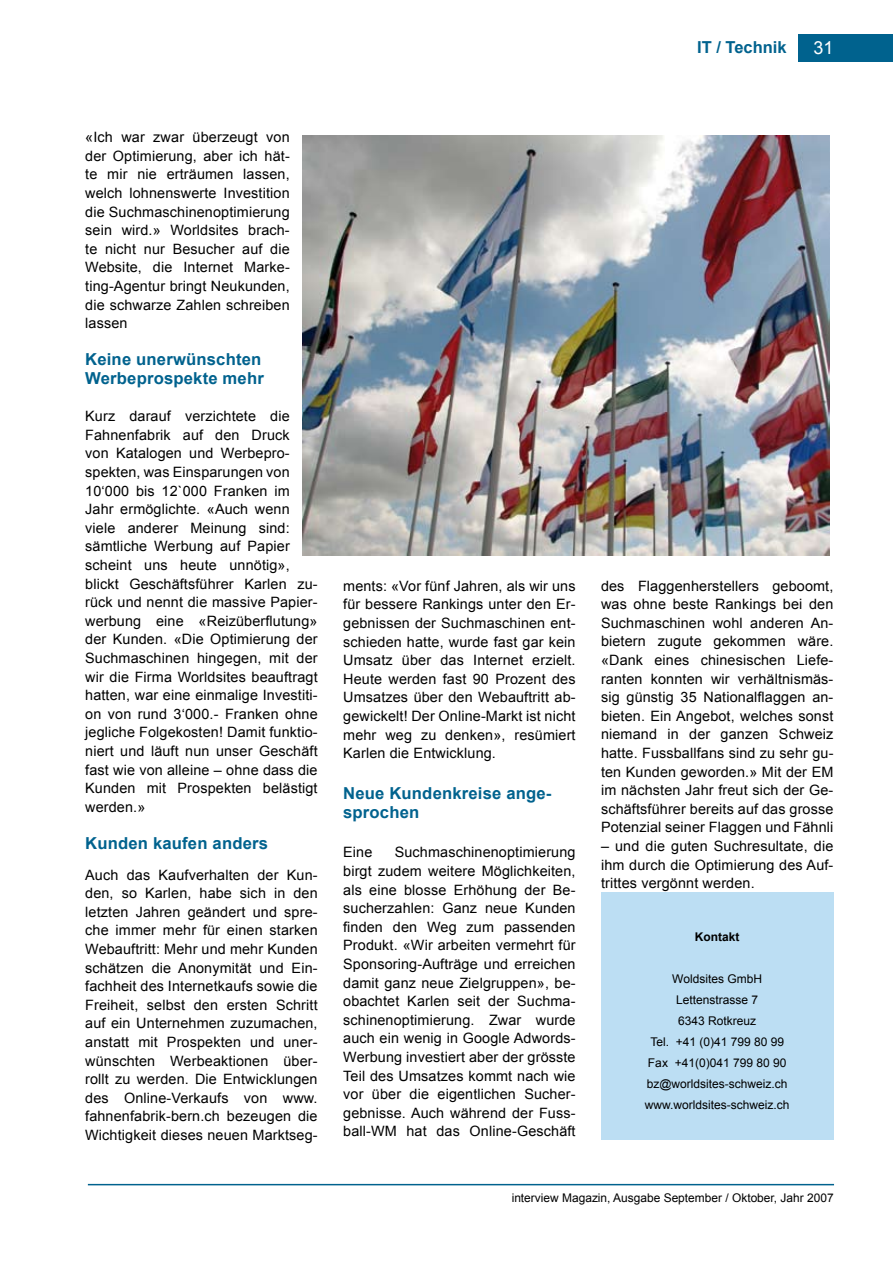
<style>
.page{position:relative;width:893px;height:1263px;background:#fff}
.page>*{position:absolute;margin:0;border:0;box-sizing:border-box;transform-origin:0 0}
.t1{font:18px "Arial";color:#fff}
.t2{font:700 16.5px/18.6px "Arial";letter-spacing:.01em;color:#00628e}
.t3{font:14.25px/18.6px "Arial";letter-spacing:.01em;color:#000;text-align:justify}
.t4{font:12px/21px "Arial";color:#000;text-align:center}
.t5{font:700 12px "Arial";color:#000}
</style>
<div class="page">
<div style="left:798px;top:34px;width:95px;height:27px;background:#00628e"></div>
<hr style="left:88px;top:1184px;width:746px;height:1px;background:#00628e">
<img style="left:303px;top:136px;width:527px;height:420px">
<div style="left:601px;top:892px;width:232px;height:248px;background:#bcdef3"></div>
<p class="t2" style="left:697px;top:39px;width:91px">IT / Technik</p>
<p class="t1" style="left:813px;top:35px;width:22px">31</p>
<p class="t3" style="left:85px;top:128px;width:206px">«Ich war zwar überzeugt von der Optimierung, aber ich hät&shy;te mir nie erträumen lassen, welch lohnenswerte Investition die Suchmaschinenoptimierung sein wird.» Worldsites brach&shy;te nicht nur Besucher auf die Website, die Internet Marke&shy;ting-Agentur bringt Neukunden, die schwarze Zahlen schreiben lassen</p>
<p class="t2" style="left:85px;top:351px;width:180px">Keine unerwünschten<br>Werbeprospekte mehr</p>
<p class="t3" style="left:85px;top:407px;width:234px;text-align:left">Kurz darauf verzichtete die<br>Fahnenfabrik auf den Druck<br>von Katalogen und Werbepro&shy;spekten, was Einsparungen von<br>10‘000 bis 12`000 Franken im<br>Jahr ermöglichte. «Auch wenn viele anderer Meinung sind: sämtliche Werbung auf Papier scheint uns heute unnötig», blickt Geschäftsführer Karlen zu&shy;rück und nennt die massive Papier&shy;werbung eine «Reizüberflutung» der Kunden. «Die Optimierung der<br>Suchmaschinen hingegen, mit der wir die Firma Worldsites beauftragt hatten, war eine einmalige Investiti&shy;on von rund 3‘000.- Franken ohne jegliche Folgekosten! Damit funktio&shy;niert und läuft nun unser Geschäft fast wie von alleine – ohne dass die<br>Kunden mit Prospekten belästigt werden.»</p>
<p class="t2" style="left:85px;top:834px;width:184px">Kunden kaufen anders</p>
<p class="t3" style="left:85px;top:865px;width:234px">Auch das Kaufverhalten der Kun&shy;den, so Karlen, habe sich in den letzten Jahren geändert und spre&shy;che immer mehr für einen starken Webauftritt: Mehr und mehr Kunden schätzen die Anonymität und Ein&shy;fachheit des Internetkaufs sowie die Freiheit, selbst den ersten Schritt auf ein Unternehmen zuzumachen, anstatt mit Prospekten und uner&shy;wünschten Werbeaktionen über&shy;rollt zu werden. Die Entwicklungen des Online-Verkaufs von www. fahnenfabrik-bern.ch bezeugen die Wichtigkeit dieses neuen Marktseg-</p>
<p class="t3" style="left:343px;top:576px;width:234px">ments: «Vor fünf Jahren, als wir uns für bessere Rankings unter den Er&shy;gebnissen der Suchmaschinen ent&shy;schieden hatte, wurde fast gar kein Umsatz über das Internet erzielt.<br>Heute werden fast 90 Prozent des Umsatzes über den Webauftritt ab&shy;gewickelt! Der Online-Markt ist nicht mehr weg zu denken», resümiert Karlen die Entwicklung.</p>
<p class="t2" style="left:343px;top:785px;width:210px">Neue Kundenkreise ange&shy;sprochen</p>
<p class="t3" style="left:343px;top:843px;width:31px">Eine</p>
<p class="t3" style="left:343px;top:843px;width:234px;text-indent:52px">Suchmaschinenoptimierung birgt zudem weitere Möglichkeiten, als eine blosse Erhöhung der Be&shy;sucherzahlen: Ganz neue Kunden finden den Weg zum passenden Produkt. «Wir arbeiten vermehrt für Sponsoring-Aufträge und erreichen damit ganz neue Zielgruppen», be&shy;obachtet Karlen seit der Suchma&shy;schinenoptimierung. Zwar wurde auch ein wenig in Google Adwords-Werbung investiert aber der grösste Teil des Umsatzes kommt nach wie vor über die eigentlichen Sucher&shy;gebnisse. Auch während der Fuss&shy;ball-WM hat das Online-Geschäft</p>
<p class="t3" style="left:601px;top:576px;width:234px">des Flaggenherstellers geboomt, was ohne beste Rankings bei den Suchmaschinen wohl anderen An&shy;bietern zugute gekommen wäre. «Dank eines chinesischen Liefe&shy;ranten konnten wir verhältnismäs&shy;sig günstig 35 Nationalflaggen an&shy;bieten. Ein Angebot, welches sonst niemand in der ganzen Schweiz hatte. Fussballfans sind zu sehr gu&shy;ten Kunden geworden.» Mit der EM im nächsten Jahr freut sich der Ge&shy;schäftsführer bereits auf das grosse Potenzial seiner Flaggen und Fähnli</p>
<p class="t3" style="left:601px;top:837px;width:234px">– und die guten Suchresultate, die ihm durch die Optimierung des Auf&shy;trittes vergönnt werden.</p>
<p class="t5" style="left:695px;top:929px;width:46px">Kontakt</p>
<p class="t4" style="left:645px;top:968px;width:146px">Woldsites GmbH<br>Lettenstrasse 7<br>6343 Rotkreuz<br>Tel. +41 (0)41 799 80 99<br>Fax +41(0)041 799 80 90 bz@worldsites-schweiz.ch www.worldsites-schweiz.ch</p>
<p class="t4" style="left:512px;top:1187px;width:323px">interview Magazin, Ausgabe September / Oktober, Jahr 2007</p>
</div>
